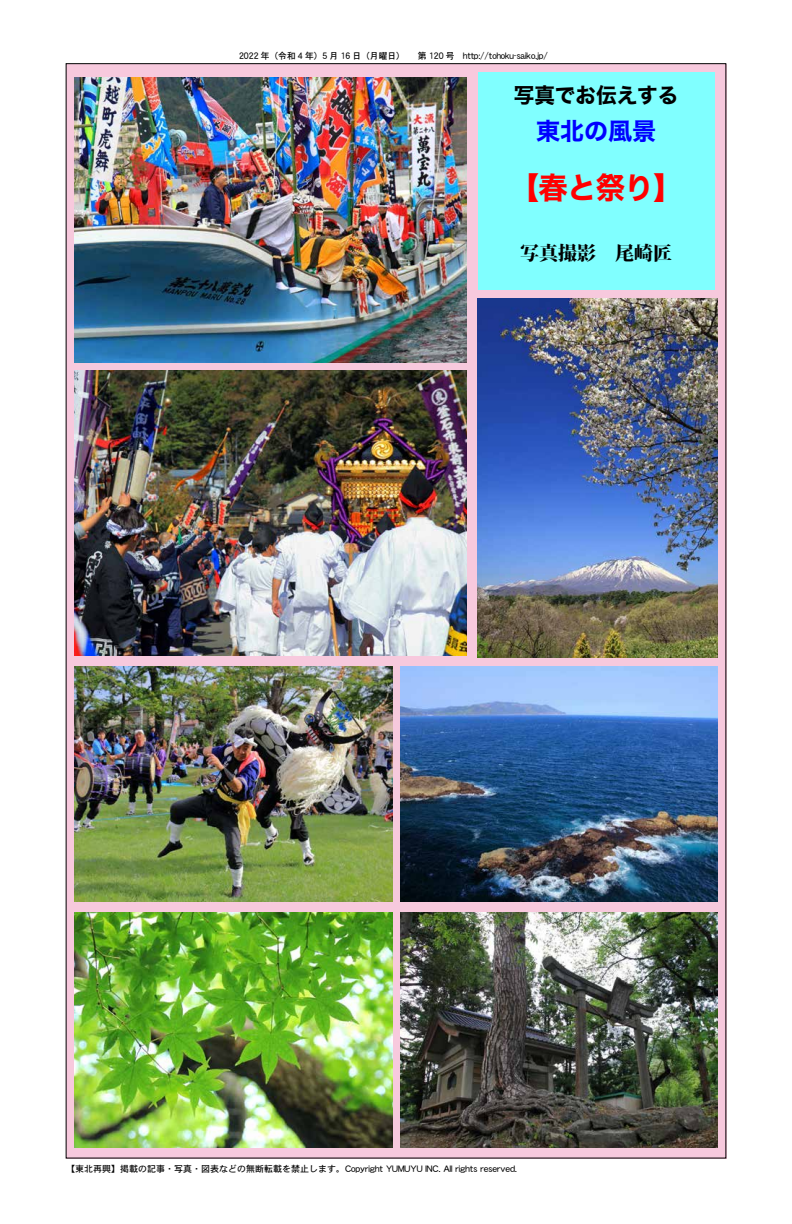
<style>
.page{position:relative;width:792px;height:1224px;background:#fff}
.page>*{position:absolute;margin:0;border:0;box-sizing:border-box;transform-origin:0 0}
.t1{font:30px "Hira Kaku Std N W7";color:#f00}
.t2{font:24px "Hira Kaku Std N W7";color:#00f}
.t3{font:21px "Hira Kaku Std N W7";color:#000}
.t4{font:800 19px "Koz Min Pro";color:#000}
.t5{font:9px "DFHS Gothic W5 MP RKSJ H";color:#000}
</style>
<div class="page">
<div style="left:66px;top:64px;width:660px;height:1095px;background:#f7c9dd"></div>
<div style="left:478px;top:72px;width:237px;height:217px;background:#80ffff"></div>
<img style="left:75px;top:371px;width:392px;height:285px">
<img style="left:75px;top:77px;width:392px;height:285px">
<img style="left:75px;top:667px;width:317px;height:235px">
<img style="left:75px;top:913px;width:317px;height:234px">
<img style="left:477px;top:298px;width:241px;height:359px">
<img style="left:400px;top:667px;width:318px;height:235px">
<img style="left:400px;top:913px;width:318px;height:234px">
<p class="t5" style="left:239px;top:51px;width:310px">2022 年（令和 4 年）5 月 16 日（月曜日）　　第 120 号　http://tohoku-saiko.jp/</p>
<h3 class="t3" style="left:514px;top:78px;width:166px">写真でお伝えする</h3>
<h2 class="t2" style="left:536px;top:112px;width:121px">東北の風景</h2>
<h1 class="t1" style="left:510px;top:164px;width:174px">【春と祭り】</h1>
<h3 class="t4" style="left:520px;top:238px;width:153px">写真撮影　尾崎匠</h3>
<p class="t5" style="left:66px;top:1165px;width:452px">【東北再興】掲載の記事・写真・図表などの無断転載を禁止します。Copyright YUMUYU INC. All rights reserved.</p>
</div>
